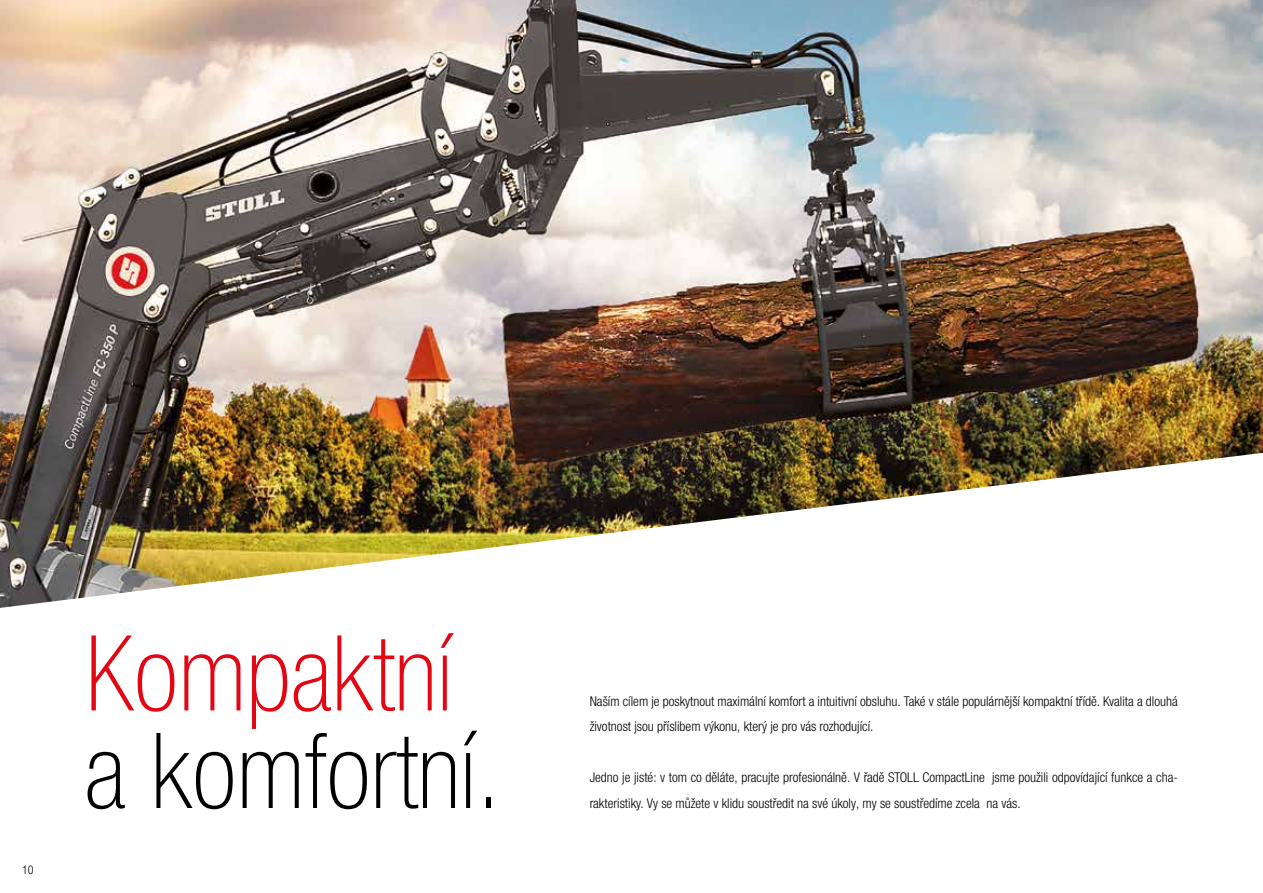
<style>
.page{position:relative;width:1263px;height:893px;background:#fff}
.page>*{position:absolute;margin:0;border:0;box-sizing:border-box;transform-origin:0 0}
.t1{font:100 condensed 105px "Helvetica Neue";color:#000}
.t2{font:100 condensed 105px "Helvetica Neue";color:#e30613}
.t3{font:300 condensed 13.5px/25.5px "Helvetica Neue LTW1 G";color:#000}
.t4{font:300 condensed 12px "Helvetica Neue LTW1 G";color:#000}
</style>
<div class="page">
<img style="left:0;top:0;width:1263px;height:608px">
<p class="t4" style="left:22px;top:863px;width:13px">10</p>
<h1 class="t2" style="left:85px;top:615px;width:369px">Kompaktní</h1>
<h1 class="t1" style="left:85px;top:712px;width:418px">a komfortní.</h1>
<p class="t3" style="left:590px;top:688px;width:590px">Naším cílem je poskytnout maximální komfort a intuitivní obsluhu. Také v stále populárnější kompaktní třídě. Kvalita a dlouhá životnost jsou příslibem výkonu, který je pro vás rozhodující.</p>
<p class="t3" style="left:590px;top:765px;width:590px">Jedno je jisté: v tom co děláte, pracujte profesionálně. V řadě STOLL CompactLine jsme použili odpovídající funkce a cha&shy;rakteristiky. Vy se můžete v klidu soustředit na své úkoly, my se soustředíme zcela na vás.</p>
</div>
